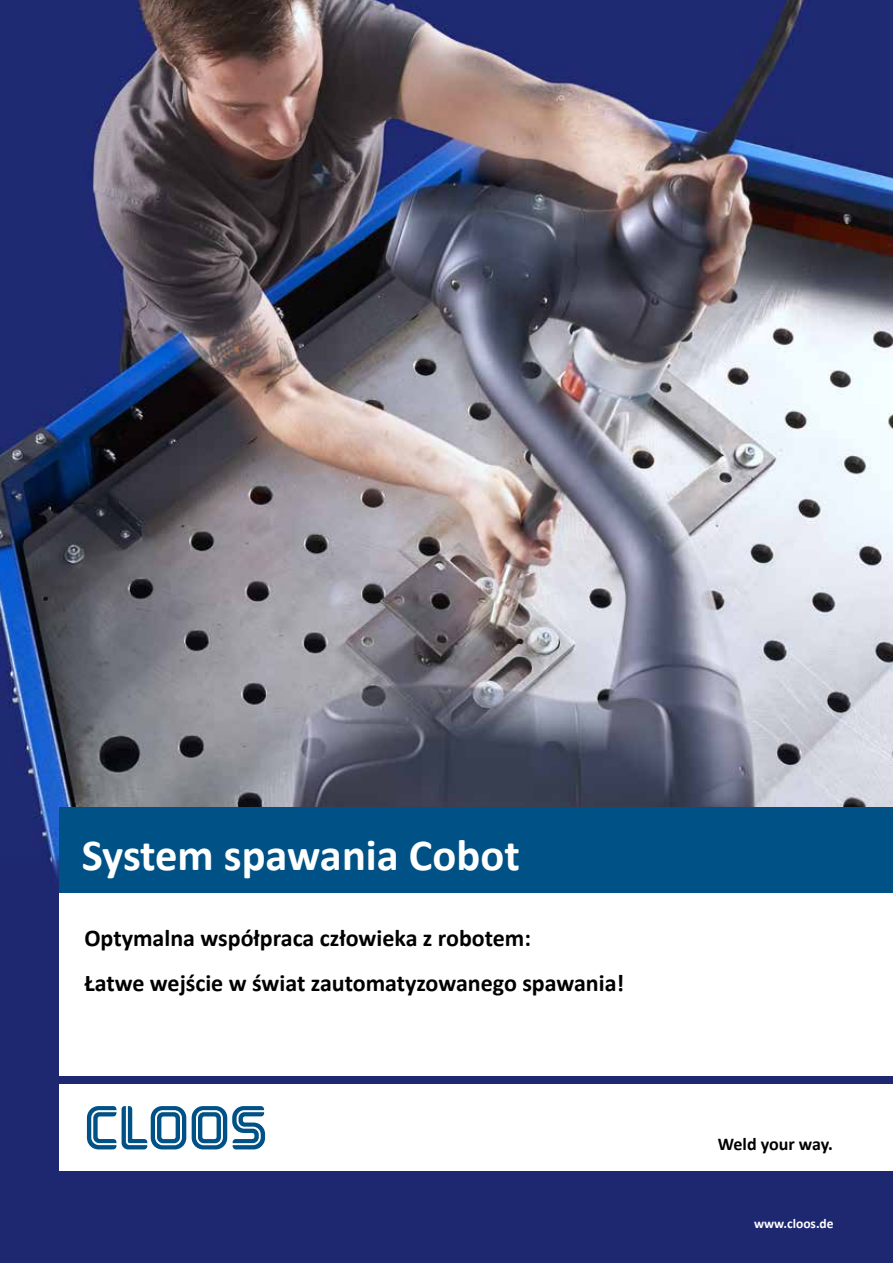
<style>
.page{position:relative;width:893px;height:1263px;background:#fff}
.page>*{position:absolute;margin:0;border:0;box-sizing:border-box;transform-origin:0 0}
.t1{font:700 44.55px "Calibri";color:#fff}
.t2{font:700 24px/44.5px "Calibri";color:#000}
.t3{font:700 18px "Calibri";letter-spacing:-.005em;color:#000}
.t4{font:700 13.5px "Calibri";color:#fff}
</style>
<div class="page">
<img style="left:0;top:0;width:893px;height:856px">
<div style="left:0;top:856px;width:893px;height:407px;background:#1d2871"></div>
<div style="left:59px;top:807px;width:834px;height:86px;background:#005286"></div>
<div style="left:59px;top:893px;width:834px;height:183px;background:#fff"></div>
<div style="left:59px;top:1084px;width:834px;height:87px;background:#fff"></div>
<svg style="left:87px;top:1106px;width:29px;height:43px"></svg>
<svg style="left:122px;top:1106px;width:64px;height:43px"></svg>
<svg style="left:192px;top:1106px;width:73px;height:43px"></svg>
<h1 class="t1" style="left:82px;top:823px;width:440px">System spawania Cobot</h1>
<p class="t2" style="left:84px;top:916px;width:541px">Optymalna współpraca człowieka z robotem:<br>Łatwe wejście w świat zautomatyzowanego spawania!</p>
<p class="t3" style="left:718px;top:1131px;width:117px">Weld your way.</p>
<p class="t4" style="left:754px;top:1214px;width:81px">www.cloos.de</p>
</div>
